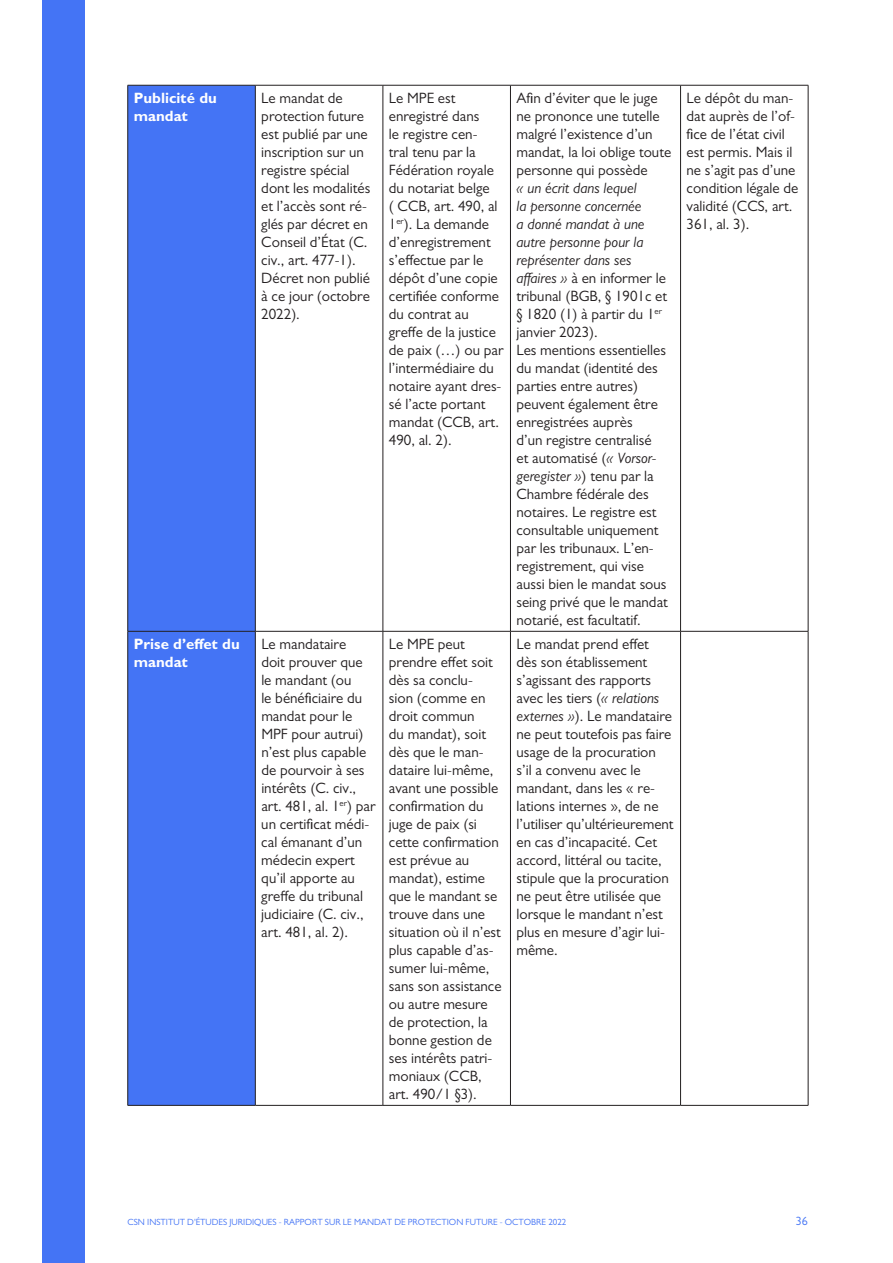
<style>
.page{position:relative;width:893px;height:1263px;background:#fff}
.page>*{position:absolute;margin:0;border:0;box-sizing:border-box;transform-origin:0 0}
.t1{font:15px/18px "Gill Sans";color:#231f20}
.t2{font:700 15px/18px "Gill Sans";color:#fff}
.t3{font:12px "Gill Sans";color:#4474f5}
.t4{font:9px "Gill Sans";color:#4474f5}
.s1{font-style:italic}
</style>
<div class="page">
<div style="left:43px;top:0;width:42px;height:1263px;background:#4474f5"></div>
<div style="left:128px;top:86px;width:127px;height:1019px;background:#4474f5"></div>
<hr style="left:128px;top:85px;width:127px;height:1px;background:#231f20">
<hr style="left:127px;top:85px;width:1px;height:546px;background:#231f20">
<hr style="left:255px;top:85px;width:128px;height:1px;background:#231f20">
<hr style="left:255px;top:85px;width:1px;height:546px;background:#231f20">
<hr style="left:383px;top:85px;width:127px;height:1px;background:#231f20">
<hr style="left:383px;top:85px;width:1px;height:546px;background:#231f20">
<hr style="left:510px;top:85px;width:171px;height:1px;background:#231f20">
<hr style="left:510px;top:85px;width:1px;height:546px;background:#231f20">
<hr style="left:681px;top:85px;width:127px;height:1px;background:#231f20">
<hr style="left:680px;top:85px;width:1px;height:546px;background:#231f20">
<hr style="left:808px;top:85px;width:1px;height:546px;background:#231f20">
<hr style="left:128px;top:631px;width:127px;height:1px;background:#231f20">
<hr style="left:127px;top:631px;width:1px;height:474px;background:#231f20">
<hr style="left:255px;top:631px;width:128px;height:1px;background:#231f20">
<hr style="left:255px;top:631px;width:1px;height:474px;background:#231f20">
<hr style="left:383px;top:631px;width:127px;height:1px;background:#231f20">
<hr style="left:383px;top:631px;width:1px;height:474px;background:#231f20">
<hr style="left:510px;top:631px;width:171px;height:1px;background:#231f20">
<hr style="left:510px;top:631px;width:1px;height:474px;background:#231f20">
<hr style="left:681px;top:631px;width:127px;height:1px;background:#231f20">
<hr style="left:680px;top:631px;width:1px;height:474px;background:#231f20">
<hr style="left:808px;top:631px;width:1px;height:474px;background:#231f20">
<hr style="left:128px;top:1105px;width:127px;height:1px;background:#231f20">
<hr style="left:255px;top:1105px;width:128px;height:1px;background:#231f20">
<hr style="left:383px;top:1105px;width:127px;height:1px;background:#231f20">
<hr style="left:510px;top:1105px;width:171px;height:1px;background:#231f20">
<hr style="left:681px;top:1105px;width:127px;height:1px;background:#231f20">
<p class="t2" style="left:134px;top:89px;width:85px">Publicité du mandat</p>
<p class="t1" style="left:261px;top:89px;width:111px">Le mandat de protection future est publié par une inscription sur un registre spécial dont les modalités et l’accès sont ré&shy;glés par décret en<br>Conseil d’État (C. civ., art. 477-1).<br>Décret non publié à ce jour (octobre<br>2022).</p>
<p class="t1" style="left:389px;top:89px;width:116px">Le MPE est enregistré dans<br>le registre cen-<br>tral tenu par la<br>Fédération royale du notariat belge<br>( CCB, art. 490, al<br>1<sup>er</sup>). La demande d’enregistrement s’effectue par le dépôt d’une copie certifiée conforme du contrat au greffe de la justice de paix (…) ou par l’intermédiaire du notaire ayant dres&shy;sé l’acte portant mandat (CCB, art.<br>490, al. 2).</p>
<p class="t1" style="left:516px;top:89px;width:156px">Afin d’éviter que le juge ne prononce une tutelle malgré l’existence d’un mandat, la loi oblige toute personne qui possède</p>
<p class="t1" style="left:516px;top:179px;width:153px"><span class="s1">« un écrit dans lequel<br>la personne concernée<br>a donné mandat à une autre personne pour la représenter dans ses affaires »</span> à en informer le tribunal (BGB, § 1901c et § 1820 (1) à partir du 1<sup>er </sup>janvier 2023).<br>Les mentions essentielles du mandat (identité des parties entre autres) peuvent également être enregistrées auprès<br>d’un registre centralisé<br>et automatisé (<span class="s1">« Vorsor&shy;geregister »</span>) tenu par la<br>Chambre fédérale des notaires. Le registre est consultable uniquement par les tribunaux. L’en&shy;registrement, qui vise aussi bien le mandat sous seing privé que le mandat notarié, est facultatif.</p>
<p class="t2" style="left:134px;top:635px;width:108px">Prise d’effet du mandat</p>
<p class="t1" style="left:261px;top:635px;width:116px">Le mandataire<br>doit prouver que le mandant (ou<br>le bénéficiaire du mandat pour le<br>MPF pour autrui) n’est plus capable de pourvoir à ses intérêts (C. civ., art. 481, al. 1<sup>er</sup>) par un certificat médi&shy;cal émanant d’un médecin expert qu’il apporte au greffe du tribunal judiciaire (C. civ., art. 481, al. 2).</p>
<p class="t1" style="left:389px;top:635px;width:114px">Le MPE peut prendre effet soit dès sa conclu-<br>sion (comme en droit commun<br>du mandat), soit dès que le man&shy;dataire lui-même, avant une possible confirmation du juge de paix (si cette confirmation est prévue au mandat), estime que le mandant se trouve dans une situation où il n’est plus capable d’as&shy;sumer lui-même, sans son assistance ou autre mesure de protection, la bonne gestion de ses intérêts patri&shy;moniaux (CCB, art. 490/1 §3).</p>
<p class="t1" style="left:516px;top:635px;width:159px">Le mandat prend effet<br>dès son établissement s’agissant des rapports avec les tiers (<span class="s1">« relations externes »</span>). Le mandataire ne peut toutefois pas faire usage de la procuration s’il a convenu avec le mandant, dans les « re&shy;lations internes », de ne l’utiliser qu’ultérieurement en cas d’incapacité. Cet accord, littéral ou tacite, stipule que la procuration ne peut être utilisée que lorsque le mandant n’est plus en mesure d’agir lui&shy;même.</p>
<p class="t1" style="left:687px;top:89px;width:113px">Le dépôt du man&shy;dat auprès de l’of&shy;fice de l’état civil est permis. Mais il ne s’agit pas d’une condition légale de validité (CCS, art.<br>361, al. 3).</p>
<p class="t4" style="left:128px;top:1217px;width:440px">CSN INSTITUT D'ÉTUDES JURIDIQUES - RAPPORT SUR LE MANDAT DE PROTECTION FUTURE - OCTOBRE 2022</p>
<p class="t3" style="left:796px;top:1214px;width:13px">36</p>
</div>
